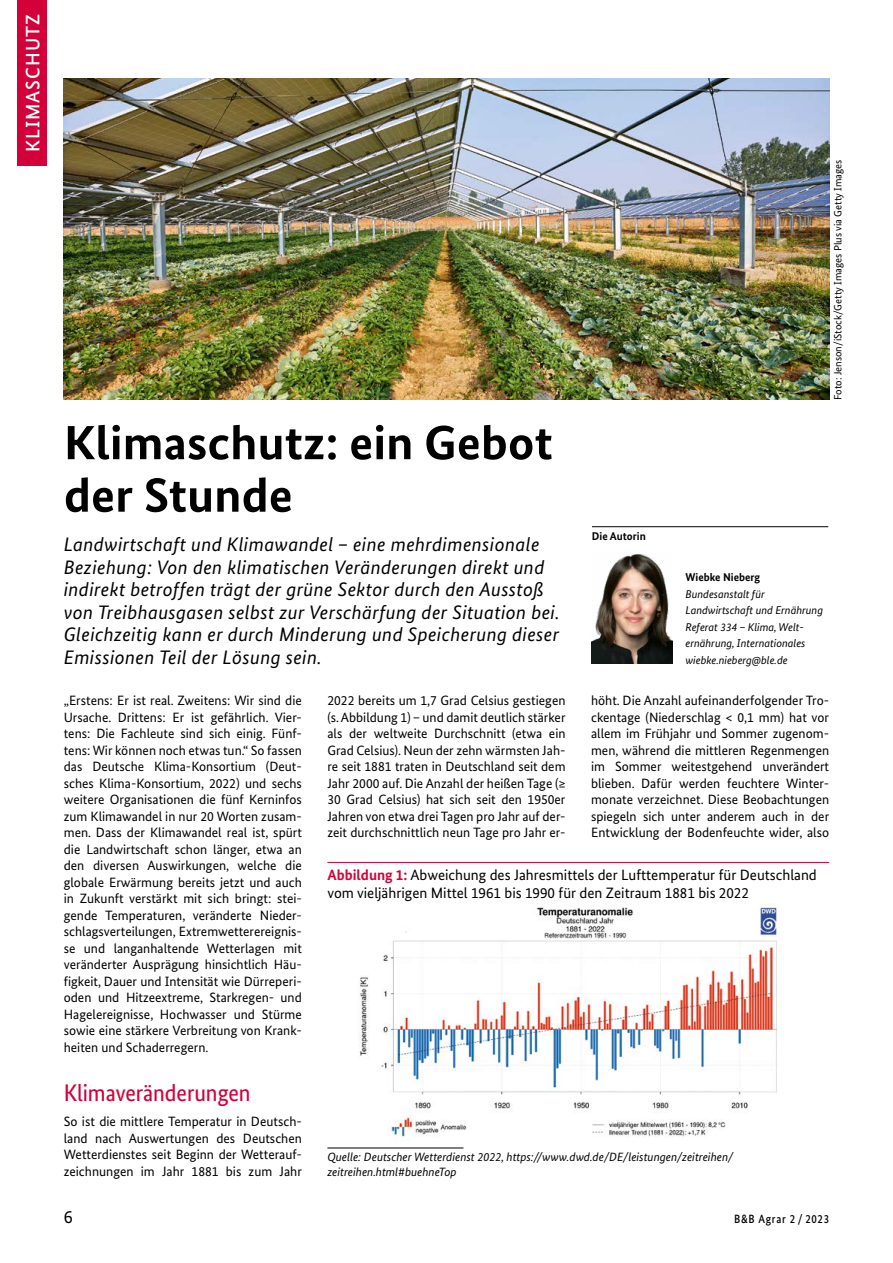
<style>
.page{position:relative;width:893px;height:1263px;background:#fff}
.page>*{position:absolute;margin:0;border:0;box-sizing:border-box;transform-origin:0 0}
.t1{font:700 48px/52.5px "Bundes Sans";color:#000;scale:1.05 1}
.t2{font:24px "Bundes Sans Cond";color:#d30039;scale:1.05 1}
.t3{font:italic 19.5px/22.5px "Bundes Sans";letter-spacing:.02em;color:#000}
.t4{font:500 19.5px "Bundes Sans";letter-spacing:.05em;color:#fff}
.t5{font:18px "Bundes Sans";color:#000}
.t6{font:15px/18px "Bundes Sans";color:#000}
.t7{font:13.5px/16.5px "Bundes Sans";color:#000;text-align:justify}
.t8{font:italic 12px/15px "Bundes Sans";color:#000}
.t9{font:500 12px "Bundes Sans";letter-spacing:.07em;color:#000;scale:.9 1}
.t10{font:italic 11.25px/16.5px "Bundes Sans";color:#000}
.t11{font:700 11.25px "Bundes Sans";color:#000}
.t12{font:10.5px "Bundes Sans";color:#000}
.s1{font-weight:700;color:#d30039}
</style>
<div class="page">
<img style="left:360px;top:903px;width:420px;height:239px">
<img style="left:64px;top:78px;width:765px;height:322px">
<hr style="left:592px;top:526px;width:236px;height:1px;background:#000">
<img style="left:592px;top:553px;width:81px;height:110px">
<hr style="left:327px;top:862px;width:502px;height:1px;background:#d30039">
<hr style="left:327px;top:1148px;width:136px;height:1px;background:#000">
<div style="left:17px;top:0;width:30px;height:166px;background:#d30039"></div>
<h3 class="t4" style="left:21px;top:152px;width:139px;rotate:-90deg">KLIMASCHUTZ</h3>
<p class="t12" style="left:832px;top:400px;width:242px;rotate:-90deg">Foto: Jenson/iStock/Getty Images Plus via Getty Images</p>
<h1 class="t1" style="left:64px;top:416px;width:467px">Klimaschutz: ein Gebot der Stunde</h1>
<p class="t3" style="left:64px;top:533px;width:497px">Landwirtschaft und Klimawandel – eine mehrdimensionale Beziehung: Von den klimatischen Veränderungen direkt und indirekt betroffen trägt der grüne Sektor durch den Ausstoß von Treibhausgasen selbst zur Verschärfung der Situation bei.<br>Gleichzeitig kann er durch Minderung und Speicherung dieser Emissionen Teil der Lösung sein.</p>
<p class="t7" style="left:64px;top:692px;width:240px">„Erstens: Er ist real. Zweitens: Wir sind die Ursache. Drittens: Er ist gefährlich. Vier&shy;tens: Die Fachleute sind sich einig. Fünf&shy;tens: Wir können noch etwas tun.“ So fassen das Deutsche Klima-Konsortium (Deut&shy;sches Klima-Konsortium, 2022) und sechs weitere Organisationen die fünf Kerninfos zum Klimawandel in nur 20 Worten zusam&shy;men. Dass der Klimawandel real ist, spürt die Landwirtschaft schon länger, etwa an den diversen Auswirkungen, welche die globale Erwärmung bereits jetzt und auch in Zukunft verstärkt mit sich bringt: stei&shy;gende Temperaturen, veränderte Nieder&shy;schlagsverteilungen, Extremwetterereignis&shy;se und langanhaltende Wetterlagen mit veränderter Ausprägung hinsichtlich Häu&shy;figkeit, Dauer und Intensität wie Dürreperi&shy;oden und Hitzeextreme, Starkregen- und Hagelereignisse, Hochwasser und Stürme sowie eine stärkere Verbreitung von Krank&shy;heiten und Schaderregern.</p>
<h2 class="t2" style="left:64px;top:1079px;width:179px">Klimaveränderungen</h2>
<p class="t7" style="left:64px;top:1113px;width:240px">So ist die mittlere Temperatur in Deutsch&shy;land nach Auswertungen des Deutschen Wetterdienstes seit Beginn der Wetterauf&shy;zeichnungen im Jahr 1881 bis zum Jahr</p>
<p class="t11" style="left:592px;top:529px;width:55px">Die Autorin</p>
<p class="t11" style="left:685px;top:570px;width:76px">Wiebke Nieberg</p>
<p class="t10" style="left:685px;top:585px;width:139px">Bundesanstalt für<br>Landwirtschaft und Ernährung<br>Referat 334 – Klima, Welt&shy;ernährung, Internationales wiebke.nieberg@ble.de</p>
<p class="t7" style="left:327px;top:692px;width:240px">2022 bereits um 1,7 Grad Celsius gestiegen (s. Abbildung 1) – und damit deutlich stärker als der weltweite Durchschnitt (etwa ein Grad Celsius). Neun der zehn wärmsten Jah&shy;re seit 1881 traten in Deutschland seit dem Jahr 2000 auf. Die Anzahl der heißen Tage (≥ 30 Grad Celsius) hat sich seit den 1950er Jahren von etwa drei Tagen pro Jahr auf der&shy;zeit durchschnittlich neun Tage pro Jahr er-</p>
<p class="t7" style="left:591px;top:692px;width:240px">höht. Die Anzahl aufeinanderfolgender Tro&shy;ckentage (Niederschlag &lt; 0,1 mm) hat vor allem im Frühjahr und Sommer zugenom&shy;men, während die mittleren Regenmengen im Sommer weitestgehend unverändert blieben. Dafür werden feuchtere Winter&shy;monate verzeichnet. Diese Beobachtungen spiegeln sich unter anderem auch in der Entwicklung der Bodenfeuchte wider, also</p>
<p class="t6" style="left:327px;top:865px;width:491px"><span class="s1">Abbildung 1:</span> Abweichung des Jahresmittels der Lufttemperatur für Deutschland vom vieljährigen Mittel 1961 bis 1990 für den Zeitraum 1881 bis 2022</p>
<p class="t8" style="left:327px;top:1149px;width:407px">Quelle: Deutscher Wetterdienst 2022, https://www.dwd.de/DE/leistungen/zeitreihen/ zeitreihen.html#buehneTop</p>
<h3 class="t5" style="left:64px;top:1206px;width:10px">6</h3>
<p class="t9" style="left:734px;top:1212px;width:107px">B&amp;B Agrar 2 / 2023</p>
</div>
